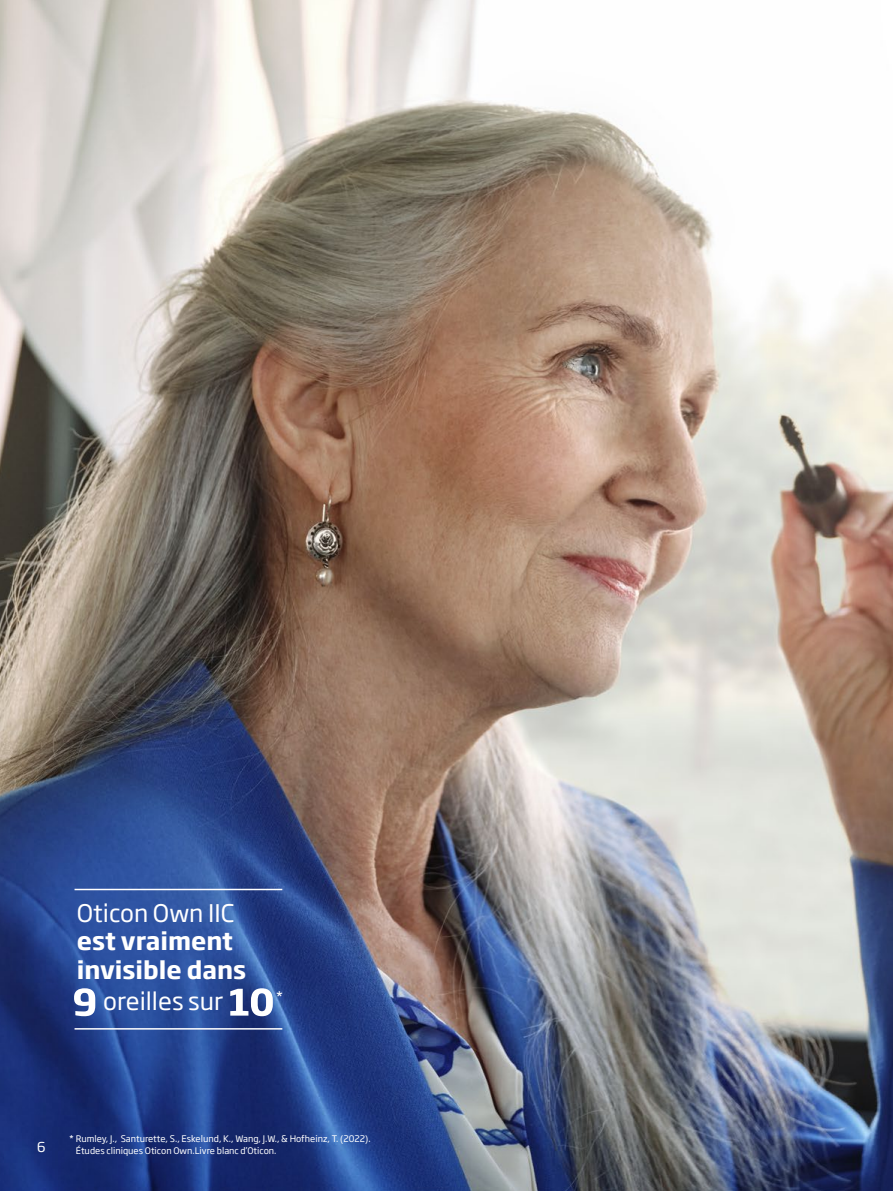
<style>
.page{position:relative;width:893px;height:1191px;background:#fff}
.page>*{position:absolute;margin:0;border:0;box-sizing:border-box;transform-origin:0 0}
.t1{font:700 24px/28.5px "Soho Gothic Pro";color:#fff}
.t2{font:24px "Soho Gothic Pro";color:#fff}
.t3{font:13.95px "Soho Gothic Pro";color:#fff}
.t4{font:13.5px "Soho Gothic Pro";color:#fff}
.t5{font:9px/11.2px "Soho Gothic Pro";color:#fff}
</style>
<div class="page">
<img style="left:0;top:0;width:893px;height:1191px">
<hr style="left:75px;top:888px;width:207px;height:2px;background:#fff">
<hr style="left:75px;top:1028px;width:207px;height:1px;background:#fff">
<svg style="left:230px;top:988px;width:43px;height:28px"></svg>
<svg style="left:74px;top:988px;width:21px;height:28px"></svg>
<h1 class="t2" style="left:77px;top:894px;width:159px">Oticon Own IIC</h1>
<h1 class="t1" style="left:77px;top:925px;width:171px">est vraiment invisible dans</h1>
<h1 class="t2" style="left:103px;top:982px;width:121px">oreilles sur</h1>
<h2 class="t3" style="left:276px;top:986px;width:9px">*</h2>
<h3 class="t4" style="left:37px;top:1136px;width:10px">6</h3>
<p class="t5" style="left:76px;top:1132px;width:296px;text-indent:-7px">* Rumley, J., Santurette, S., Eskelund, K., Wang, J.W., &amp; Hofheinz, T. (2022).<br>Études cliniques Oticon Own.Livre blanc d’Oticon.</p>
</div>
